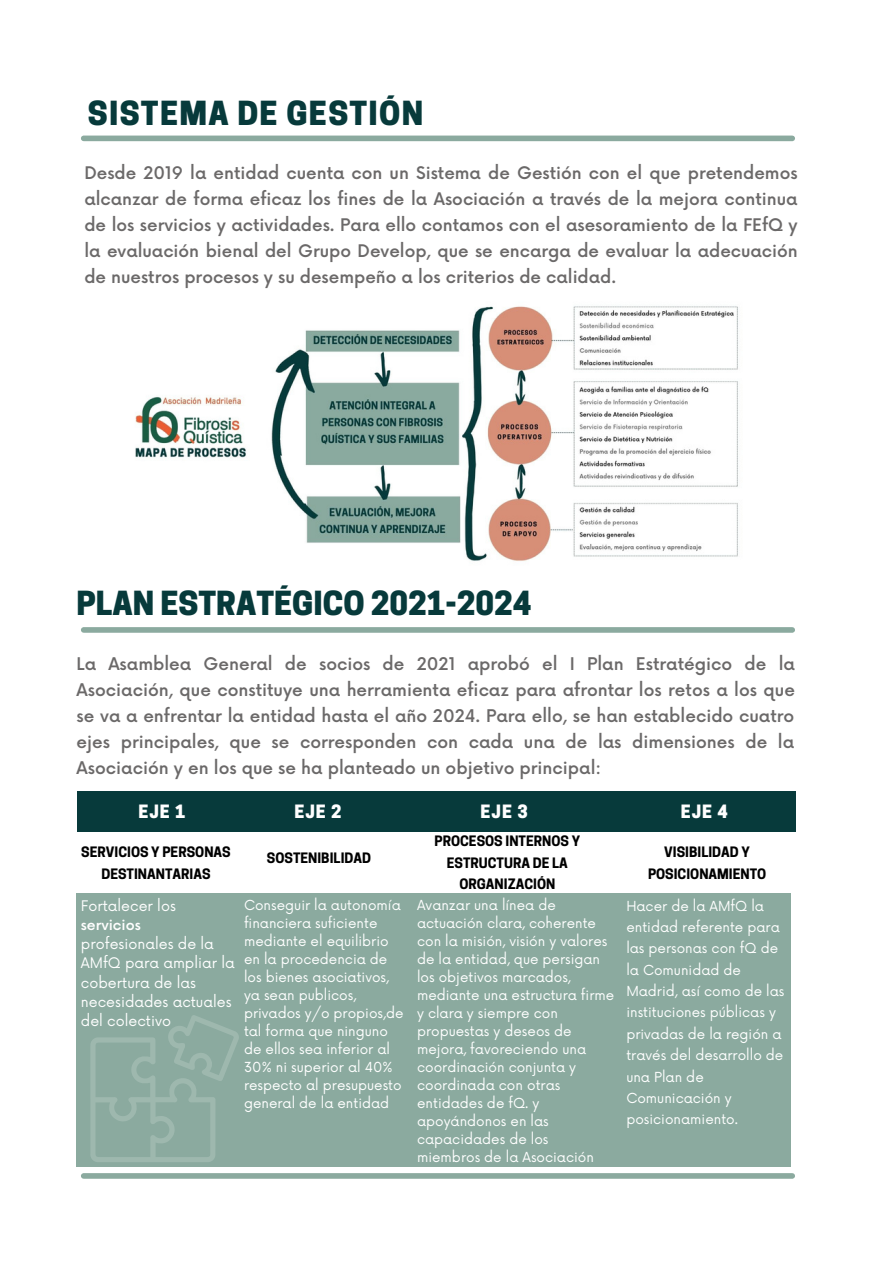
<style>
.page{position:relative;width:893px;height:1264px;background:#fff}
.page>*{position:absolute;margin:0;border:0;box-sizing:border-box;transform-origin:0 0}
.t1{font:800 31.2px "Cooper Hewitt";color:#073a3b}
.t2{font:800 31.2px "Cooper Hewitt";letter-spacing:.04em;color:#073a3b}
.t3{font:800 17.25px "Cooper Hewitt";letter-spacing:.055em;color:#fff}
.t4{font:500 17.1px/25.8px "Now";color:#6b6969;text-align:justify}
.t5{font:500 16.95px/25.8px "Now";color:#6b6969;text-align:justify}
.t6{font:14.25px/19px "Now";color:#fff}
.t7{font:13.5px/18px "Now";color:#fff}
.t8{font:700 13.5px/21.3px "Cooper Hewitt";color:#000;text-align:center}
.s1{font-weight:500}
</style>
<div class="page">
<div style="left:84px;top:135px;width:708px;height:6px;background:#8baa9f"></div>
<img style="left:135px;top:306px;width:603px;height:255px">
<div style="left:77px;top:790px;width:718px;height:41px;background:#073a3b"></div>
<div style="left:77px;top:893px;width:713px;height:273px;background:#8baa9f"></div>
<div style="left:84px;top:627px;width:708px;height:5px;background:#8baa9f"></div>
<svg style="left:90px;top:1015px;width:149px;height:147px"></svg>
<div style="left:84px;top:1173px;width:708px;height:5px;background:#8baa9f"></div>
<p class="t2" style="left:88px;top:102px;width:337px">SISTEMA DE GESTIÓN</p>
<p class="t5" style="left:84px;top:161px;width:715px">Desde 2019 la entidad cuenta con un Sistema de Gestión con el que pretendemos alcanzar de forma eficaz los fines de la Asociación a través de la mejora continua de los servicios y actividades. Para ello contamos con el asesoramiento de la FEfQ y la evaluación bienal del Grupo Develop, que se encarga de evaluar la adecuación de nuestros procesos y su desempeño a los criterios de calidad.</p>
<p class="t1" style="left:77px;top:591px;width:456px">PLAN ESTRATÉGICO 2021-2024</p>
<p class="t4" style="left:77px;top:652px;width:719px">La Asamblea General de socios de 2021 aprobó el I Plan Estratégico de la Asociación, que constituye una herramienta eficaz para afrontar los retos a los que se va a enfrentar la entidad hasta el año 2024. Para ello, se han establecido cuatro ejes principales, que se corresponden con cada una de las dimensiones de la Asociación y en los que se ha planteado un objetivo principal:</p>
<p class="t3" style="left:138px;top:805px;width:49px">EJE 1</p>
<p class="t3" style="left:294px;top:805px;width:49px">EJE 2</p>
<p class="t3" style="left:480px;top:805px;width:49px">EJE 3</p>
<p class="t8" style="left:81px;top:843px;width:151px">SERVICIOS Y PERSONAS<br>DESTINANTARIAS</p>
<p class="t8" style="left:267px;top:849px;width:106px">SOSTENIBILIDAD</p>
<p class="t6" style="left:81px;top:897px;width:155px">Fortalecer los <span class="s1">servicios </span>profesionales de la<br>AMfQ para ampliar la cobertura de las necesidades actuales del colectivo</p>
<p class="t7" style="left:244px;top:896px;width:161px">Conseguir la autonomía financiera suficiente mediante el equilibrio en la procedencia de los bienes asociativos, ya sean publicos, privados y/o propios,de tal forma que ninguno de ellos sea inferior al<br>30% ni superior al 40% respecto al presupuesto general de la entidad</p>
<p class="t8" style="left:434px;top:832px;width:147px">PROCESOS INTERNOS Y<br>ESTRUCTURA DE LA<br>ORGANIZACIÓN</p>
<p class="t7" style="left:417px;top:896px;width:199px">Avanzar una línea de actuación clara, coherente con la misión, visión y valores de la entidad, que persigan los objetivos marcados, mediante una estructura firme y clara y siempre con propuestas y deseos de mejora, favoreciendo una coordinación conjunta y coordinada con otras entidades de fQ. y apoyándonos en las capacidades de los miembros de la Asociación</p>
<p class="t3" style="left:680px;top:805px;width:49px">EJE 4</p>
<p class="t8" style="left:648px;top:843px;width:120px">VISIBILIDAD Y<br>POSICIONAMIENTO</p>
<p class="t7" style="left:626px;top:895px;width:160px;line-height:21.3px">Hacer de la AMfQ la entidad referente para las personas con fQ de la Comunidad de<br>Madrid, así como de las instituciones públicas y privadas de la región a través del desarrollo de una Plan de<br>Comunicación y posicionamiento.</p>
</div>
